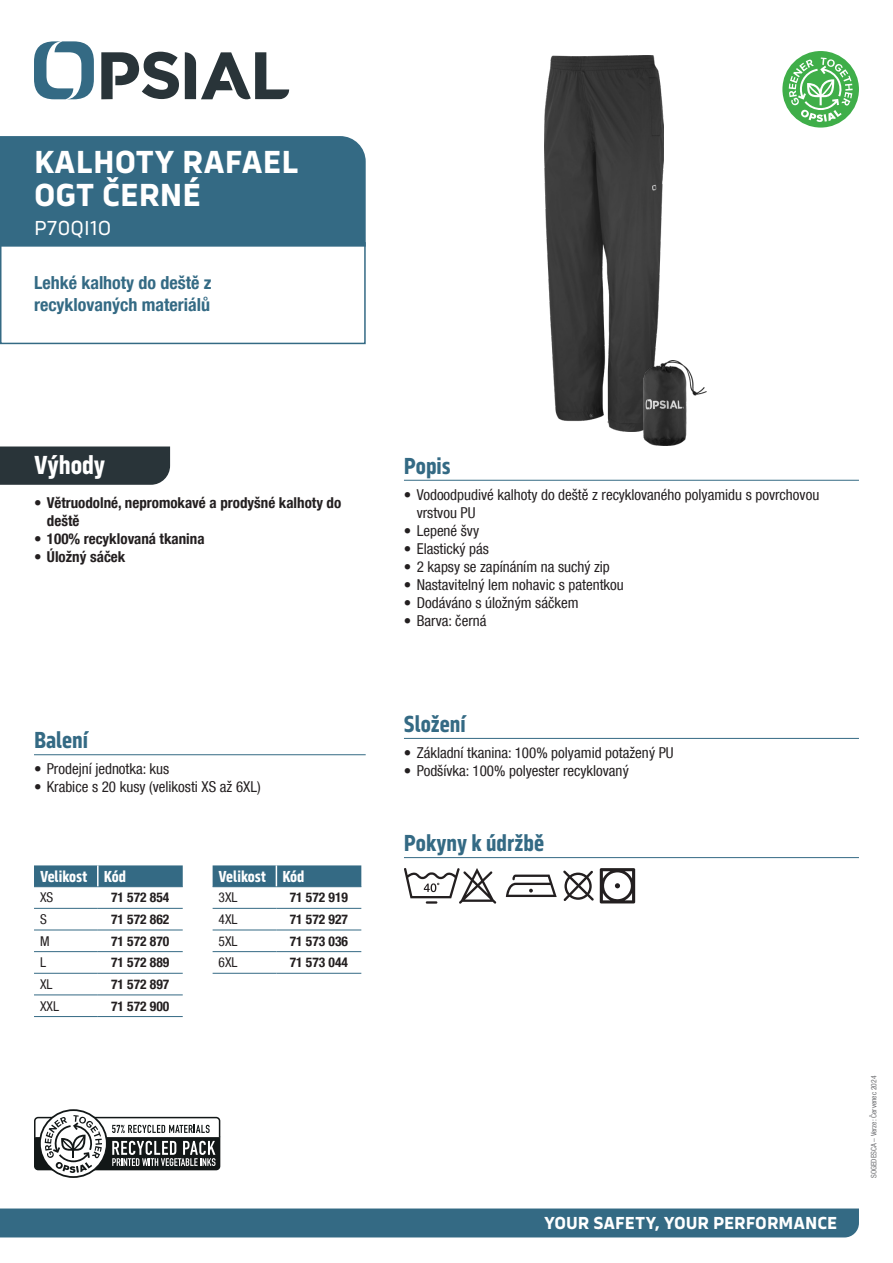
<style>
.page{position:relative;width:893px;height:1263px;background:#fff}
.page>*{position:absolute;margin:0;border:0;box-sizing:border-box;transform-origin:0 0}
.NOM_PRODUIT_NC{font:700 33px/33px "Serca";color:#fff}
.Benefices{font:700 27px "Serca Condensed";letter-spacing:-.005em;color:#fff}
.Sous-titres{font:700 24px "Serca Condensed";color:#346a84}
.Code_P{font:21px "Serca";color:#fff}
.PLUS_PRODUIT{font:700 condensed 18px/21.6px "Helvetica Neue LT Com";color:#346a84}
.t1{font:700 18px "Serca";color:#fff}
.tableauTitre{font:700 16.5px "Serca Condensed";color:#fff}
.t2{font:condensed 15px/18px "Helvetica Neue LT Com";color:#231f20}
.t3{font:700 condensed 15px/18px "Helvetica Neue LT Com";color:#231f20}
.TableauCode{font:700 condensed 13.5px "Helvetica Neue LT Com";color:#231f20}
.tableau{font:condensed 13.5px "Helvetica Neue LT Com";color:#231f20}
.Date{font:condensed 7.5px "Helvetica Neue LT Com";color:#6c6d70}
</style>
<div class="page">
<svg style="left:34px;top:41px;width:60px;height:58px"></svg>
<svg style="left:185px;top:52px;width:104px;height:48px"></svg>
<svg style="left:101px;top:52px;width:78px;height:47px"></svg>
<div style="left:0;top:1208px;width:859px;height:29px;background:#346a84"></div>
<hr style="left:34px;top:754px;width:332px;height:1px;background:#346a84">
<div style="left:34px;top:865px;width:149px;height:21px;background:#346a84"></div>
<hr style="left:34px;top:886px;width:64px;height:1px;background:#346a84">
<hr style="left:98px;top:886px;width:85px;height:1px;background:#346a84">
<hr style="left:34px;top:908px;width:64px;height:1px;background:#346a84">
<hr style="left:98px;top:908px;width:85px;height:1px;background:#346a84">
<hr style="left:34px;top:930px;width:64px;height:1px;background:#346a84">
<hr style="left:98px;top:930px;width:85px;height:1px;background:#346a84">
<hr style="left:34px;top:951px;width:64px;height:1px;background:#346a84">
<hr style="left:98px;top:951px;width:85px;height:1px;background:#346a84">
<hr style="left:34px;top:973px;width:64px;height:1px;background:#346a84">
<hr style="left:98px;top:973px;width:85px;height:1px;background:#346a84">
<hr style="left:34px;top:994px;width:64px;height:1px;background:#346a84">
<hr style="left:98px;top:994px;width:85px;height:1px;background:#346a84">
<hr style="left:34px;top:1016px;width:64px;height:1px;background:#346a84">
<hr style="left:98px;top:1016px;width:85px;height:1px;background:#346a84">
<hr style="left:97px;top:865px;width:2px;height:21px;background:#fff">
<hr style="left:213px;top:908px;width:63px;height:1px;background:#346a84">
<hr style="left:276px;top:908px;width:85px;height:1px;background:#346a84">
<svg style="left:213px;top:865px;width:148px;height:22px;background:#3a6e87"></svg>
<hr style="left:213px;top:930px;width:63px;height:1px;background:#346a84">
<hr style="left:276px;top:930px;width:85px;height:1px;background:#346a84">
<hr style="left:213px;top:951px;width:63px;height:1px;background:#346a84">
<hr style="left:276px;top:951px;width:85px;height:1px;background:#346a84">
<hr style="left:213px;top:973px;width:63px;height:1px;background:#346a84">
<hr style="left:276px;top:973px;width:85px;height:1px;background:#346a84">
<hr style="left:404px;top:480px;width:455px;height:1px;background:#346a84">
<hr style="left:404px;top:738px;width:455px;height:1px;background:#346a84">
<div style="left:0;top:446px;width:170px;height:39px;background:#293439"></div>
<div style="left:0;top:242px;width:366px;height:102px;border:2px solid #346a84"></div>
<div style="left:0;top:136px;width:366px;height:111px;background:#346a84"></div>
<hr style="left:404px;top:857px;width:455px;height:1px;background:#346a84">
<img style="left:544px;top:55px;width:119px;height:377px">
<div style="left:782px;top:51px;width:77px;height:77px;background:#3fae49;border-radius:50%"></div>
<svg style="left:789px;top:57px;width:64px;height:65px"></svg>
<img style="left:643px;top:360px;width:63px;height:85px">
<svg style="left:404px;top:868px;width:92px;height:36px"></svg>
<svg style="left:563px;top:870px;width:31px;height:31px"></svg>
<svg style="left:600px;top:868px;width:35px;height:35px"></svg>
<svg style="left:506px;top:874px;width:51px;height:23px"></svg>
<svg style="left:34px;top:1109px;width:187px;height:69px"></svg>
<p class="NOM_PRODUIT_NC" style="left:34px;top:145px;width:266px">KALHOTY RAFAEL<br>OGT ČERNÉ</p>
<p class="Code_P" style="left:34px;top:216px;width:79px">P70QI1O</p>
<p class="PLUS_PRODUIT" style="left:34px;top:272px;width:179px">Lehké kalhoty do deště z recyklovaných materiálů</p>
<p class="Benefices" style="left:34px;top:449px;width:73px">Výhody</p>
<p class="t3" style="left:47px;top:494px;width:296px;text-indent:-13px">• Větruodolné, nepromokavé a prodyšné kalhoty do deště</p>
<p class="t3" style="left:34px;top:530px;width:172px">• 100% recyklovaná tkanina</p>
<p class="t3" style="left:34px;top:548px;width:93px">• Úložný sáček</p>
<p class="Sous-titres" style="left:34px;top:726px;width:56px">Balení</p>
<p class="t2" style="left:34px;top:760px;width:137px">• Prodejní jednotka: kus</p>
<p class="t2" style="left:34px;top:778px;width:228px">• Krabice s 20 kusy (velikosti XS až 6XL)</p>
<p class="tableauTitre" style="left:40px;top:867px;width:49px">Velikost</p>
<p class="tableauTitre" style="left:104px;top:867px;width:24px">Kód</p>
<p class="tableau" style="left:40px;top:890px;width:15px">XS</p>
<p class="TableauCode" style="left:111px;top:889px;width:60px">71 572 854</p>
<p class="tableau" style="left:40px;top:911px;width:8px">S</p>
<p class="TableauCode" style="left:111px;top:911px;width:60px">71 572 862</p>
<p class="tableau" style="left:40px;top:933px;width:11px">M</p>
<p class="TableauCode" style="left:111px;top:933px;width:60px">71 572 870</p>
<p class="tableau" style="left:40px;top:954px;width:7px">L</p>
<p class="TableauCode" style="left:111px;top:954px;width:60px">71 572 889</p>
<p class="tableau" style="left:40px;top:976px;width:14px">XL</p>
<p class="TableauCode" style="left:111px;top:976px;width:60px">71 572 897</p>
<p class="tableau" style="left:40px;top:998px;width:20px">XXL</p>
<p class="TableauCode" style="left:111px;top:998px;width:60px">71 572 900</p>
<p class="tableauTitre" style="left:219px;top:867px;width:49px">Velikost</p>
<p class="tableauTitre" style="left:282px;top:867px;width:24px">Kód</p>
<p class="tableau" style="left:219px;top:890px;width:20px">3XL</p>
<p class="TableauCode" style="left:290px;top:889px;width:60px">71 572 919</p>
<p class="tableau" style="left:219px;top:911px;width:20px">4XL</p>
<p class="TableauCode" style="left:290px;top:911px;width:60px">71 572 927</p>
<p class="tableau" style="left:219px;top:933px;width:20px">5XL</p>
<p class="TableauCode" style="left:290px;top:933px;width:60px">71 573 036</p>
<p class="tableau" style="left:219px;top:954px;width:20px">6XL</p>
<p class="TableauCode" style="left:290px;top:954px;width:60px">71 573 044</p>
<p class="Sous-titres" style="left:404px;top:452px;width:48px">Popis</p>
<p class="t2" style="left:417px;top:485px;width:404px;text-indent:-13px">• Vodoodpudivé kalhoty do deště z recyklovaného polyamidu s povrchovou vrstvou PU</p>
<p class="t2" style="left:404px;top:521px;width:77px">• Lepené švy</p>
<p class="t2" style="left:404px;top:539px;width:86px">• Elastický pás</p>
<p class="t2" style="left:404px;top:557px;width:207px">• 2 kapsy se zapínáním na suchý zip</p>
<p class="t2" style="left:404px;top:575px;width:221px">• Nastavitelný lem nohavic s patentkou</p>
<p class="t2" style="left:404px;top:593px;width:176px">• Dodáváno s úložným sáčkem</p>
<p class="t2" style="left:404px;top:611px;width:84px">• Barva: černá</p>
<p class="Sous-titres" style="left:404px;top:710px;width:63px">Složení</p>
<p class="t2" style="left:404px;top:743px;width:271px">• Základní tkanina: 100% polyamid potažený PU</p>
<p class="t2" style="left:404px;top:761px;width:226px">• Podšívka: 100% polyester recyklovaný</p>
<p class="Sous-titres" style="left:404px;top:829px;width:142px">Pokyny k údržbě</p>
<p class="t1" style="left:544px;top:1212px;width:295px">YOUR SAFETY, YOUR PERFORMANCE</p>
<p class="Date" style="left:869px;top:1178px;width:104px;rotate:-90deg">SOGEDESCA – Verze: Červenec 2024</p>
</div>
